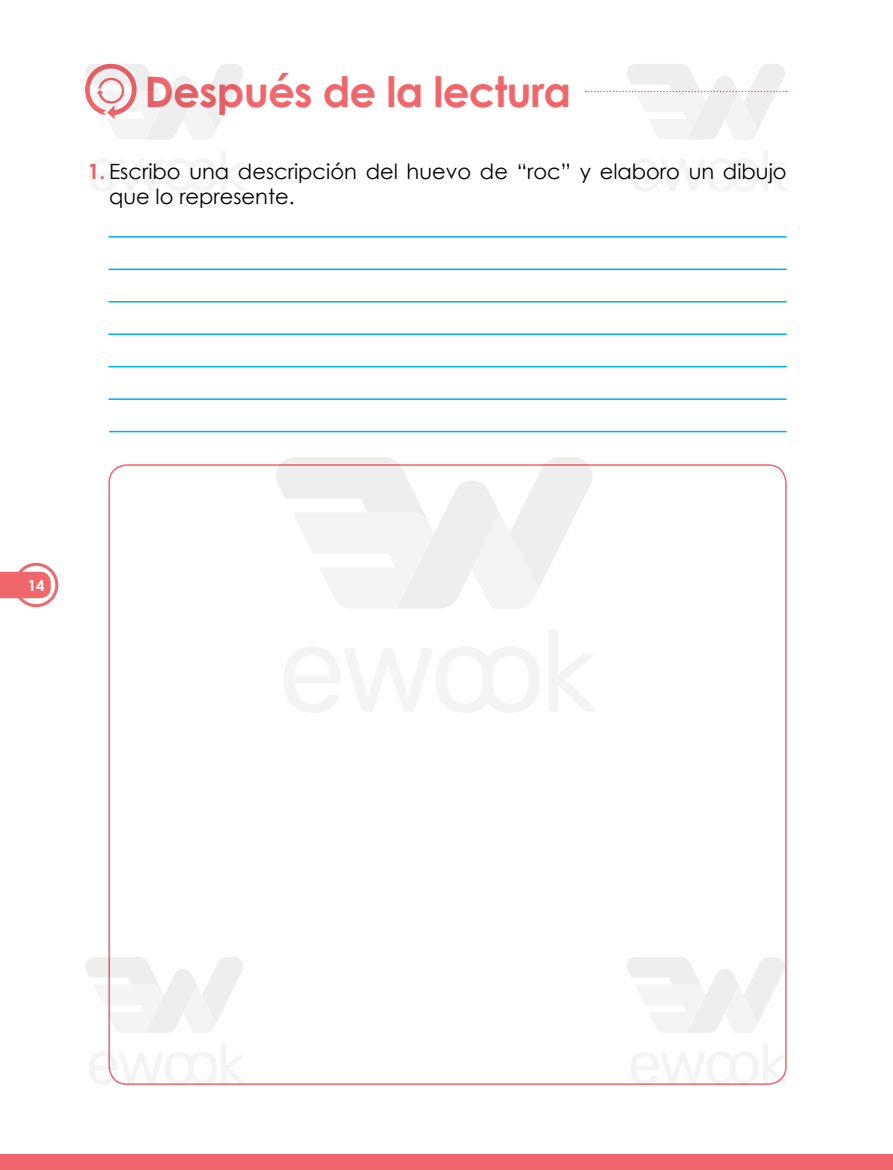
<style>
.page{position:relative;width:893px;height:1170px;background:#fff}
.page>*{position:absolute;margin:0;border:0;box-sizing:border-box;transform-origin:0 0}
.t1{font:700 42px "LPT Century Gothic";letter-spacing:-.02em;color:#f1666a}
.t2{font:21px/25.5px "LPT Century Gothic";color:#000}
.t3{font:700 15px "LPT Century Gothic";color:#fff}
.s1{font-weight:700;color:#f1666a}
</style>
<div class="page">
<hr style="left:108px;top:268px;width:679px;height:2px;background:#00aeef">
<hr style="left:108px;top:236px;width:679px;height:1px;background:#00aeef">
<hr style="left:108px;top:301px;width:679px;height:1px;background:#00aeef">
<hr style="left:108px;top:333px;width:679px;height:2px;background:#00aeef">
<hr style="left:108px;top:366px;width:679px;height:1px;background:#00aeef">
<hr style="left:108px;top:398px;width:679px;height:2px;background:#00aeef">
<hr style="left:109px;top:431px;width:678px;height:1px;background:#00aeef">
<svg style="left:10px;top:559px;width:52px;height:52px"></svg>
<svg style="left:0;top:571px;width:51px;height:27px"></svg>
<div style="left:14px;top:562px;width:44px;height:45px;border:3px solid #f1666a;border-radius:50%"></div>
<div style="left:0;top:1153px;width:893px;height:16px;background:#f1666a"></div>
<svg style="left:284px;top:647px;width:255px;height:65px"></svg>
<svg style="left:549px;top:631px;width:46px;height:80px"></svg>
<svg style="left:276px;top:457px;width:317px;height:151px"></svg>
<svg style="left:89px;top:151px;width:155px;height:40px"></svg>
<svg style="left:85px;top:64px;width:158px;height:76px"></svg>
<svg style="left:89px;top:1043px;width:156px;height:41px"></svg>
<svg style="left:85px;top:956px;width:158px;height:76px"></svg>
<svg style="left:631px;top:151px;width:155px;height:40px"></svg>
<svg style="left:585px;top:64px;width:202px;height:76px"></svg>
<svg style="left:631px;top:1043px;width:156px;height:41px"></svg>
<svg style="left:627px;top:957px;width:158px;height:75px"></svg>
<h1 class="t1" style="left:145px;top:66px;width:428px">Después de la lectura</h1>
<p class="t2" style="left:109px;top:158px;width:679px;text-indent:-21px"><span class="s1">1.</span> Escribo una descripción del huevo de “roc” y elaboro un dibujo que lo represente.</p>
<p class="t3" style="left:28px;top:575px;width:18px">14</p>
</div>
